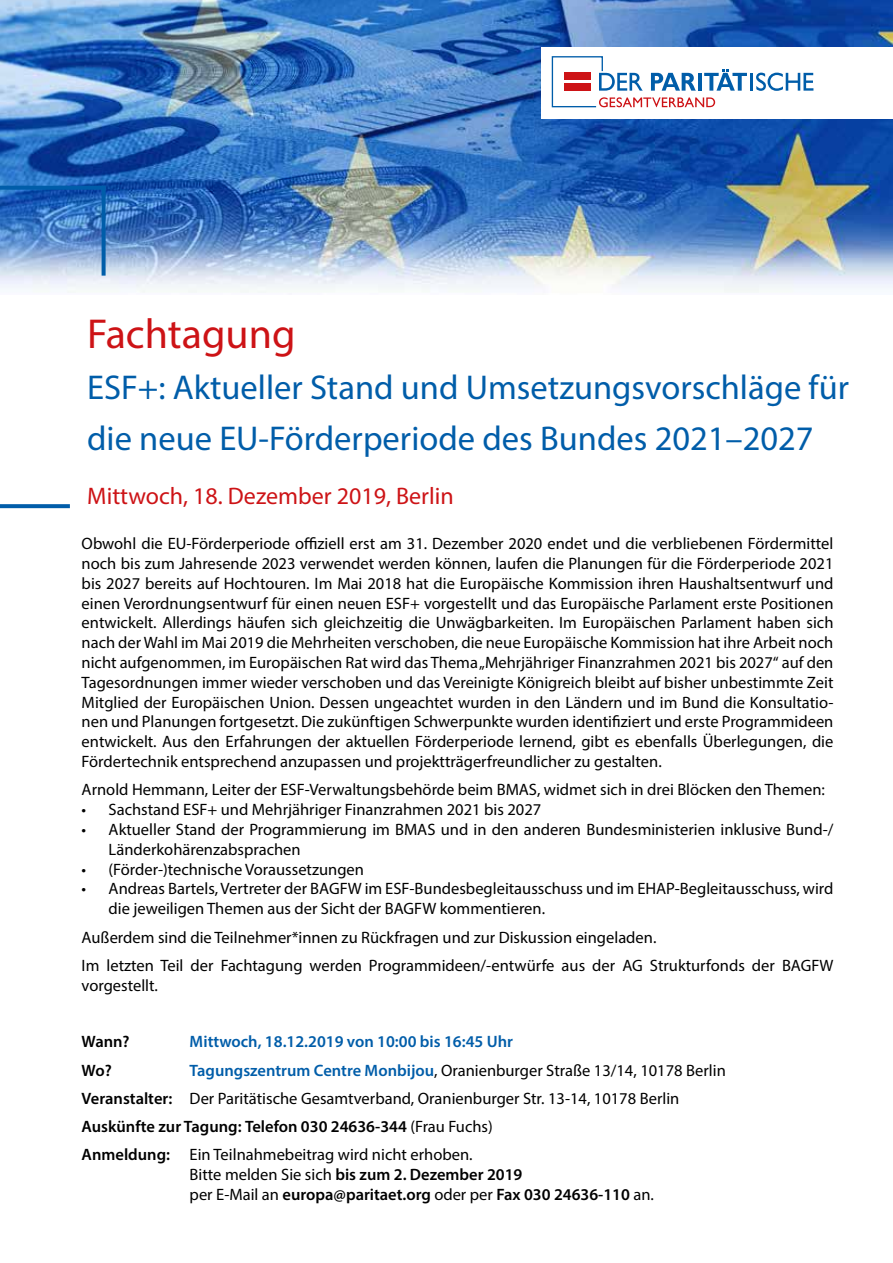
<style>
.page{position:relative;width:893px;height:1263px;background:#fff}
.page>*{position:absolute;margin:0;border:0;box-sizing:border-box;transform-origin:0 0}
.t1{font:42px "Myriad Pro";color:#cd1316}
.t2{font:34.5px/51px "Myriad Pro";color:#005da9}
.t3{font:24px "Myriad Pro";color:#cd1316}
.t4{font:16.5px/19.8px "Myriad Pro";color:#000}
.t5{font:600 16.5px/19.8px "Myriad Pro";color:#000}
.t6{font:600 16.5px "Myriad Pro";color:#005da9}
.s1{font-weight:600;color:#005da9}
.s2{font-weight:600}
.s3{font-weight:400}
</style>
<div class="page">
<img style="left:0;top:0;width:893px;height:293px">
<div style="left:541px;top:48px;width:352px;height:71px;background:#fff"></div>
<hr style="left:750px;top:73px;width:3px;height:18px;background:#005da9">
<svg style="left:756px;top:73px;width:57px;height:18px"></svg>
<svg style="left:552px;top:56px;width:195px;height:51px"></svg>
<svg style="left:0;top:186px;width:106px;height:322px"></svg>
<h1 class="t1" style="left:87px;top:308px;width:210px">Fachtagung</h1>
<h2 class="t2" style="left:87px;top:362px;width:763px">ESF+: Aktueller Stand und Umsetzungsvorschläge für die neue EU-Förderperiode des Bundes 2021–2027</h2>
<h3 class="t3" style="left:87px;top:481px;width:368px">Mittwoch, 18. Dezember 2019, Berlin</h3>
<p class="t4" style="left:82px;top:533px;width:753px;text-align:justify">Obwohl die EU-Förderperiode offiziell erst am 31. Dezember 2020 endet und die verbliebenen Fördermittel noch bis zum Jahresende 2023 verwendet werden können, laufen die Planungen für die Förderperiode 2021 bis 2027 bereits auf Hochtouren. Im Mai 2018 hat die Europäische Kommission ihren Haushaltsentwurf und einen Verordnungsentwurf für einen neuen ESF+ vorgestellt und das Europäische Parlament erste Positionen entwickelt. Allerdings häufen sich gleichzeitig die Unwägbarkeiten. Im Europäischen Parlament haben sich nach der Wahl im Mai 2019 die Mehrheiten verschoben, die neue Europäische Kommission hat ihre Arbeit noch nicht aufgenommen, im Europäischen Rat wird das Thema „Mehrjähriger Finanzrahmen 2021 bis 2027“ auf den Tagesordnungen immer wieder verschoben und das Vereinigte Königreich bleibt auf bisher unbestimmte Zeit Mitglied der Europäischen Union. Dessen ungeachtet wurden in den Ländern und im Bund die Konsultatio&shy;nen und Planungen fortgesetzt. Die zukünftigen Schwerpunkte wurden identifiziert und erste Programmideen entwickelt. Aus den Erfahrungen der aktuellen Förderperiode lernend, gibt es ebenfalls Überlegungen, die Fördertechnik entsprechend anzupassen und projektträgerfreundlicher zu gestalten.</p>
<p class="t4" style="left:82px;top:780px;width:745px">Arnold Hemmann, Leiter der ESF-Verwaltungsbehörde beim BMAS, widmet sich in drei Blöcken den Themen:</p>
<p class="t4" style="left:82px;top:799px;width:461px">• Sachstand ESF+ und Mehrjähriger Finanzrahmen 2021 bis 2027</p>
<p class="t4" style="left:109px;top:819px;width:726px;text-indent:-27px">• Aktueller Stand der Programmierung im BMAS und in den anderen Bundesministerien inklusive Bund-/<br>Länderkohärenzabsprachen</p>
<p class="t4" style="left:82px;top:859px;width:284px">• (Förder-)technische Voraussetzungen</p>
<p class="t4" style="left:109px;top:879px;width:726px;text-indent:-27px">• Andreas Bartels, Vertreter der BAGFW im ESF-Bundesbegleitausschuss und im EHAP-Begleitausschuss, wird die jeweiligen Themen aus der Sicht der BAGFW kommentieren.</p>
<p class="t4" style="left:82px;top:922px;width:753px;line-height:28.3px">Außerdem sind die Teilnehmer*innen zu Rückfragen und zur Diskussion eingeladen.<br>Im letzten Teil der Fachtagung werden Programmideen/-entwürfe aus der AG Strukturfonds der BAGFW</p>
<p class="t4" style="left:82px;top:975px;width:78px">vorgestellt.</p>
<p class="t5" style="left:82px;top:1031px;width:50px">Wann?</p>
<p class="t6" style="left:190px;top:1031px;width:325px">Mittwoch, 18.12.2019 von 10:00 bis 16:45 Uhr</p>
<p class="t5" style="left:82px;top:1060px;width:32px">Wo?</p>
<p class="t4" style="left:82px;top:1055px;width:646px;line-height:28.3px;text-indent:108px"><span class="s1">Tagungszentrum Centre Monbijou</span>, Oranienburger Straße 13/14, 10178 Berlin <span class="s2">Veranstalter:</span> Der Paritätische Gesamtverband, Oranienburger Str. 13-14, 10178 Berlin <span class="s2">Auskünfte zur Tagung: Telefon 030 24636-344</span> (Frau Fuchs)<br><span class="s2">Anmeldung:</span> Ein Teilnahmebeitrag wird nicht erhoben.</p>
<p class="t5" style="left:190px;top:1164px;width:466px"><span class="s3">Bitte melden Sie sich</span> bis zum 2. Dezember 2019<br><span class="s3">per E-Mail an</span> europa@paritaet.org <span class="s3">oder per</span> Fax 030 24636-110 <span class="s3">an.</span></p>
</div>
